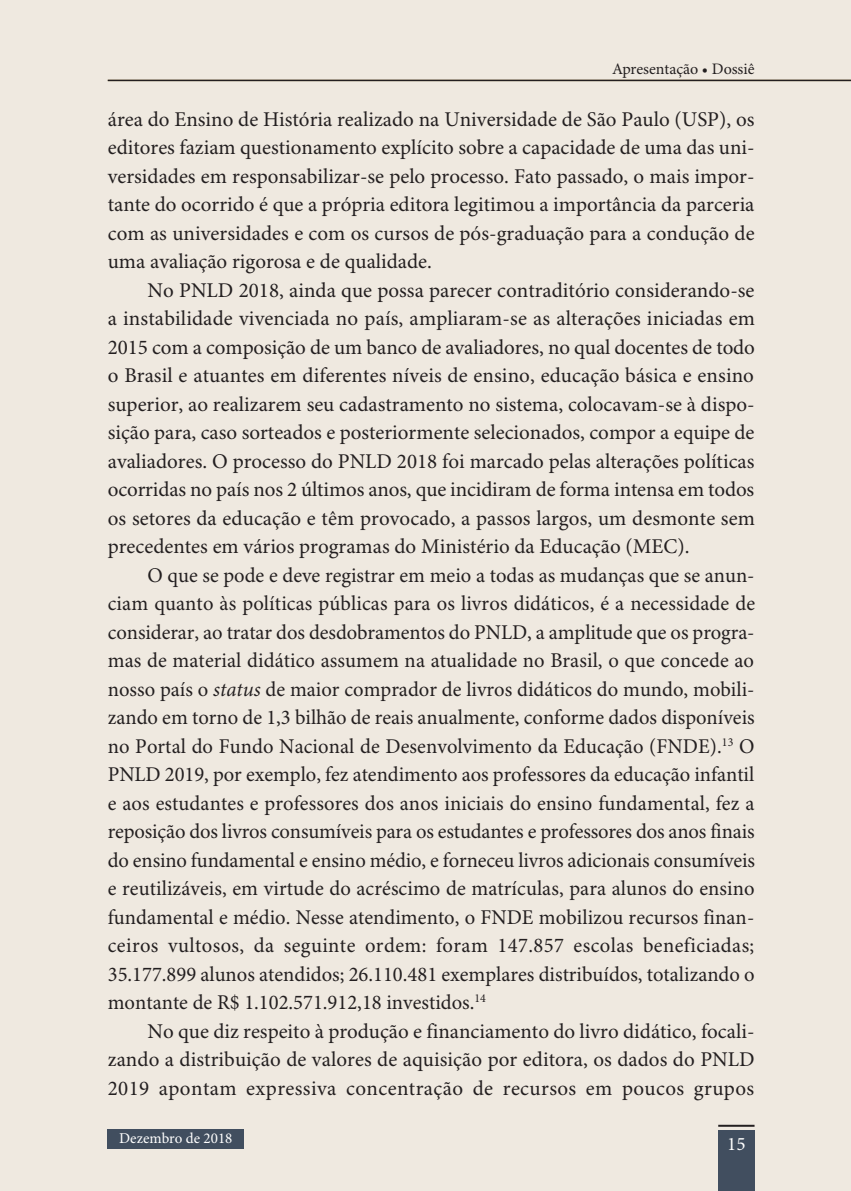
<style>
.page{position:relative;width:851px;height:1191px;background:#fff}
.page>*{position:absolute;margin:0;border:0;box-sizing:border-box;transform-origin:0 0}
.t1{font:21px/28.4px "Minion Pro";color:#231f20;text-align:justify}
.t2{font:19px "Minion Pro";color:#fff}
.t3{font:16px "Minion Pro";color:#231f20}
.t4{font:15px "Minion Pro";color:#fff}
.s1{font-style:italic}
</style>
<div class="page">
<div style="left:0;top:0;width:850px;height:1191px;background:#efe9e0"></div>
<hr style="left:108px;top:80px;width:742px;height:1px;background:#231f20">
<div style="left:718px;top:1130px;width:36px;height:61px;background:#414e5f"></div>
<hr style="left:718px;top:1124px;width:36px;height:2px;background:#231f20">
<div style="left:108px;top:1129px;width:136px;height:20px;background:#414e5f"></div>
<p class="t3" style="left:612px;top:59px;width:144px">Apresentação • Dossiê</p>
<p class="t1" style="left:108px;top:106px;width:648px">área do Ensino de História realizado na Universidade de São Paulo (USP), os editores faziam questionamento explícito sobre a capacidade de uma das uni&shy;versidades em responsabilizar-se pelo processo. Fato passado, o mais impor&shy;tante do ocorrido é que a própria editora legitimou a importância da parceria com as universidades e com os cursos de pós-graduação para a condução de uma avaliação rigorosa e de qualidade.</p>
<p class="t1" style="left:108px;top:277px;width:648px;text-indent:40px">No PNLD 2018, ainda que possa parecer contraditório considerando-se a instabilidade vivenciada no país, ampliaram-se as alterações iniciadas em 2015 com a composição de um banco de avaliadores, no qual docentes de todo o Brasil e atuantes em diferentes níveis de ensino, educação básica e ensino superior, ao realizarem seu cadastramento no sistema, colocavam-se à dispo&shy;sição para, caso sorteados e posteriormente selecionados, compor a equipe de avaliadores. O processo do PNLD 2018 foi marcado pelas alterações políticas ocorridas no país nos 2 últimos anos, que incidiram de forma intensa em todos os setores da educação e têm provocado, a passos largos, um desmonte sem precedentes em vários programas do Ministério da Educação (MEC).</p>
<p class="t1" style="left:108px;top:561px;width:648px;text-indent:40px">O que se pode e deve registrar em meio a todas as mudanças que se anun&shy;ciam quanto às políticas públicas para os livros didáticos, é a necessidade de considerar, ao tratar dos desdobramentos do PNLD, a amplitude que os progra&shy;mas de material didático assumem na atualidade no Brasil, o que concede ao nosso país o <span class="s1">status</span> de maior comprador de livros didáticos do mundo, mobili&shy;zando em torno de 1,3 bilhão de reais anualmente, conforme dados disponíveis no Portal do Fundo Nacional de Desenvolvimento da Educação (FNDE).<sup>13</sup> O PNLD 2019, por exemplo, fez atendimento aos professores da educação infantil e aos estudantes e professores dos anos iniciais do ensino fundamental, fez a reposição dos livros consumíveis para os estudantes e professores dos anos finais do ensino fundamental e ensino médio, e forneceu livros adicionais consumíveis e reutilizáveis, em virtude do acréscimo de matrículas, para alunos do ensino fundamental e médio. Nesse atendimento, o FNDE mobilizou recursos finan&shy;ceiros vultosos, da seguinte ordem: foram 147.857 escolas beneficiadas; 35.177.899 alunos atendidos; 26.110.481 exemplares distribuídos, totalizando o montante de R$ 1.102.571.912,18 investidos.<sup>14</sup></p>
<p class="t1" style="left:108px;top:1017px;width:648px;text-indent:40px">No que diz respeito à produção e financiamento do livro didático, focali&shy;zando a distribuição de valores de aquisição por editora, os dados do PNLD 2019 apontam expressiva concentração de recursos em poucos grupos</p>
<p class="t4" style="left:119px;top:1129px;width:115px">Dezembro de 2018</p>
<p class="t2" style="left:727px;top:1132px;width:20px">15</p>
</div>
